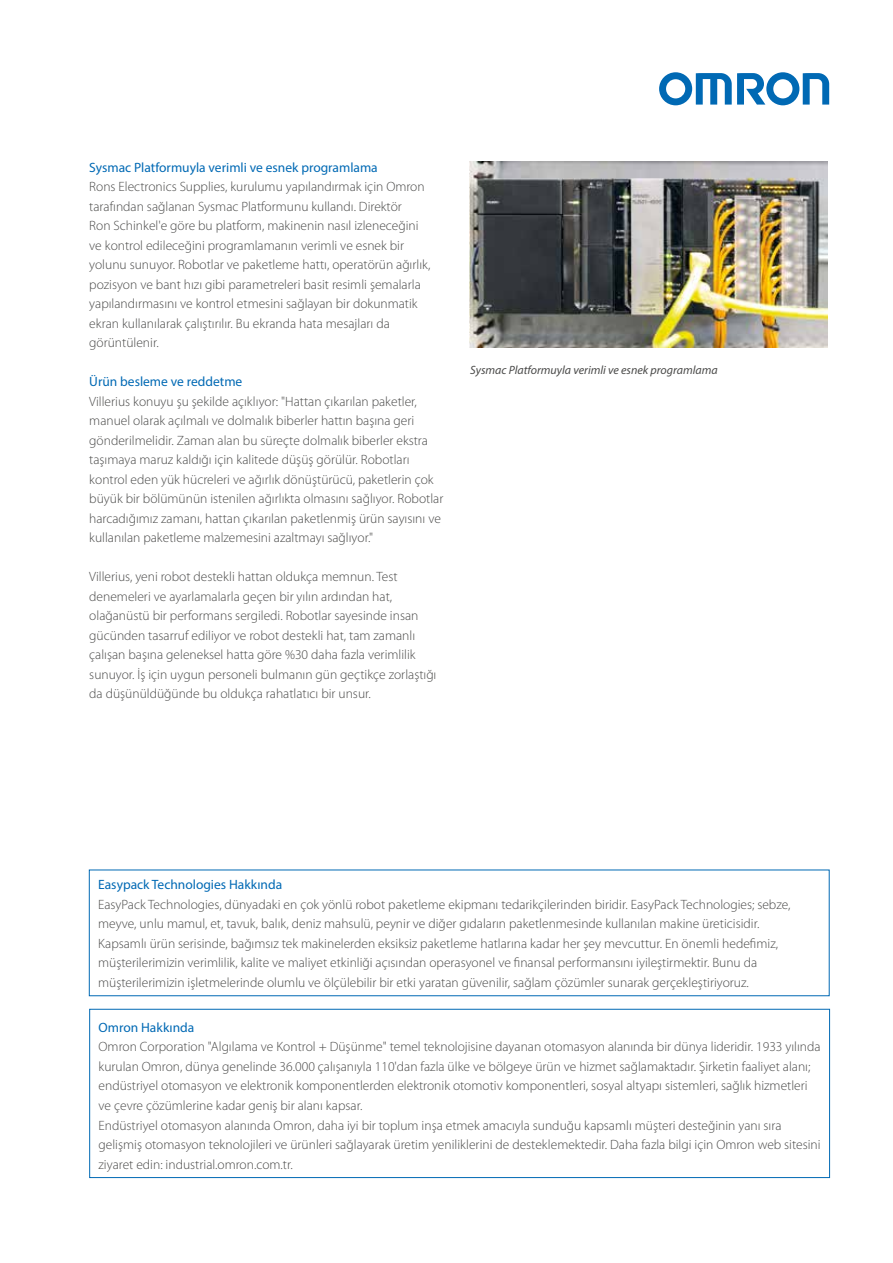
<style>
.page{position:relative;width:893px;height:1263px;background:#fff}
.page>*{position:absolute;margin:0;border:0;box-sizing:border-box;transform-origin:0 0}
.t1{font:300 13.5px/19.5px "Myriad Pro";color:#4a4a49}
.t2{font:13.5px "Myriad Pro";color:#0069b4}
.t3{font:italic 12px "Myriad Pro";color:#4a4a49}
</style>
<div class="page">
<svg style="left:659px;top:72px;width:170px;height:33px"></svg>
<img style="left:470px;top:162px;width:358px;height:186px">
<div style="left:89px;top:1009px;width:741px;height:169px;border:1px solid #0069b4"></div>
<p class="t2" style="left:89px;top:159px;width:290px">Sysmac Platformuyla verimli ve esnek programlama</p>
<p class="t1" style="left:89px;top:177px;width:343px">Rons Electronics Supplies, kurulumu yapılandırmak için Omron tarafından sağlanan Sysmac Platformunu kullandı. Direktör<br>Ron Schinkel'e göre bu platform, makinenin nasıl izleneceğini ve kontrol edileceğini programlamanın verimli ve esnek bir yolunu sunuyor. Robotlar ve paketleme hattı, operatörün ağırlık, pozisyon ve bant hızı gibi parametreleri basit resimli şemalarla yapılandırmasını ve kontrol etmesini sağlayan bir dokunmatik ekran kullanılarak çalıştırılır. Bu ekranda hata mesajları da görüntülenir.</p>
<p class="t2" style="left:89px;top:373px;width:155px">Ürün besleme ve reddetme</p>
<p class="t1" style="left:89px;top:392px;width:356px">Villerius konuyu şu şekilde açıklıyor: "Hattan çıkarılan paketler, manuel olarak açılmalı ve dolmalık biberler hattın başına geri gönderilmelidir. Zaman alan bu süreçte dolmalık biberler ekstra taşımaya maruz kaldığı için kalitede düşüş görülür. Robotları kontrol eden yük hücreleri ve ağırlık dönüştürücü, paketlerin çok büyük bir bölümünün istenilen ağırlıkta olmasını sağlıyor. Robotlar harcadığımız zamanı, hattan çıkarılan paketlenmiş ürün sayısını ve kullanılan paketleme malzemesini azaltmayı sağlıyor."</p>
<p class="t1" style="left:89px;top:567px;width:349px">Villerius, yeni robot destekli hattan oldukça memnun. Test denemeleri ve ayarlamalarla geçen bir yılın ardından hat, olağanüstü bir performans sergiledi. Robotlar sayesinde insan gücünden tasarruf ediliyor ve robot destekli hat, tam zamanlı çalışan başına geleneksel hatta göre %30 daha fazla verimlilik sunuyor. İş için uygun personeli bulmanın gün geçtikçe zorlaştığı da düşünüldüğünde bu oldukça rahatlatıcı bir unsur.</p>
<p class="t3" style="left:470px;top:363px;width:249px">Sysmac Platformuyla verimli ve esnek programlama</p>
<p class="t2" style="left:98px;top:876px;width:186px">Easypack Technologies Hakkında</p>
<p class="t1" style="left:98px;top:894px;width:694px">EasyPack Technologies, dünyadaki en çok yönlü robot paketleme ekipmanı tedarikçilerinden biridir. EasyPack Technologies; sebze, meyve, unlu mamul, et, tavuk, balık, deniz mahsulü, peynir ve diğer gıdaların paketlenmesinde kullanılan makine üreticisidir.<br>Kapsamlı ürün serisinde, bağımsız tek makinelerden eksiksiz paketleme hatlarına kadar her şey mevcuttur. En önemli hedefimiz, müşterilerimizin verimlilik, kalite ve maliyet etkinliği açısından operasyonel ve finansal performansını iyileştirmektir. Bunu da müşterilerimizin işletmelerinde olumlu ve ölçülebilir bir etki yaratan güvenilir, sağlam çözümler sunarak gerçekleştiriyoruz.</p>
<p class="t2" style="left:99px;top:1019px;width:97px">Omron Hakkında</p>
<p class="t1" style="left:99px;top:1037px;width:724px">Omron Corporation "Algılama ve Kontrol + Düşünme" temel teknolojisine dayanan otomasyon alanında bir dünya lideridir. 1933 yılında kurulan Omron, dünya genelinde 36.000 çalışanıyla 110'dan fazla ülke ve bölgeye ürün ve hizmet sağlamaktadır. Şirketin faaliyet alanı; endüstriyel otomasyon ve elektronik komponentlerden elektronik otomotiv komponentleri, sosyal altyapı sistemleri, sağlık hizmetleri ve çevre çözümlerine kadar geniş bir alanı kapsar.<br>Endüstriyel otomasyon alanında Omron, daha iyi bir toplum inşa etmek amacıyla sunduğu kapsamlı müşteri desteğinin yanı sıra gelişmiş otomasyon teknolojileri ve ürünleri sağlayarak üretim yeniliklerini de desteklemektedir. Daha fazla bilgi için Omron web sitesini ziyaret edin: industrial.omron.com.tr.</p>
</div>
